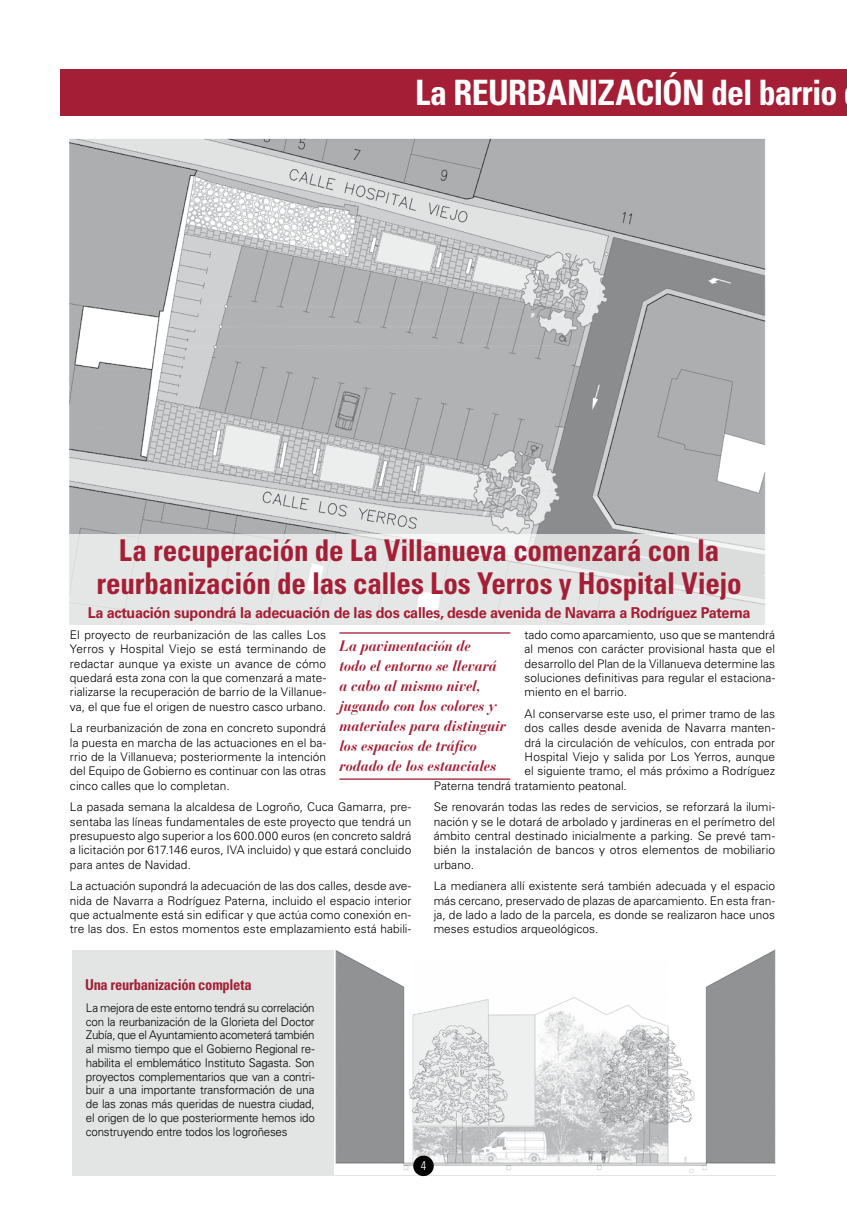
<style>
.page{position:relative;width:847px;height:1205px;background:#fff}
.page>*{position:absolute;margin:0;border:0;box-sizing:border-box;transform-origin:0 0}
.t1{font:700 condensed 35px "Univers LT Std";letter-spacing:-.02em;color:#fff}
.t2{font:700 condensed 30px/32.5px "Univers LT Std";letter-spacing:-.01em;color:#a41f35;text-align:center}
.t3{font:italic 700 15px/20px "Bauer Bodoni Std";letter-spacing:-.015em;color:#a41f35}
.t4{font:700 15px "Univers LT Std";letter-spacing:-.02em;color:#a41f35;scale:.96 1}
.t5{font:700 condensed 15px "Univers LT Std";letter-spacing:-.02em;color:#a41f35}
.t6{font:300 condensed 12.5px "Univers LT Std";color:#fff}
.t7{font:300 11.88px/14.4px "Univers LT Std";color:#000;text-align:justify}
</style>
<div class="page">
<img style="left:69px;top:138px;width:697px;height:396px">
<svg style="left:69px;top:534px;width:696px;height:90px;background:#e4e5e5"></svg>
<div style="left:60px;top:69px;width:787px;height:47px;background:#a41f35"></div>
<hr style="left:339px;top:632px;width:171px;height:1px;background:#a41f35">
<hr style="left:339px;top:778px;width:171px;height:2px;background:#a41f35">
<div style="left:73px;top:950px;width:703px;height:225px;background:#e3e4e4"></div>
<img style="left:334px;top:949px;width:442px;height:226px">
<div style="left:413px;top:1155px;width:21px;height:21px;background:#000;border-radius:50%"></div>
<h1 class="t1" style="left:415px;top:71px;width:424px">La REURBANIZACIÓN del barrio</h1>
<h2 class="t2" style="left:96px;top:534px;width:647px">La recuperación de La Villanueva comenzará con la reurbanización de las calles Los Yerros y Hospital Viejo</h2>
<p class="t4" style="left:88px;top:604px;width:692px">La actuación supondrá la adecuación de las dos calles, desde avenida de Navarra a Rodríguez Paterna</p>
<p class="t7" style="left:70px;top:627px;width:258px">El proyecto de reurbanización de las calles Los Yerros y Hospital Viejo se está terminando de redactar aunque ya existe un avance de cómo quedará esta zona con la que comenzará a mate&shy;rializarse la recuperación de barrio de la Villanue&shy;va, el que fue el origen de nuestro casco urbano.</p>
<p class="t7" style="left:70px;top:721px;width:258px">La reurbanización de zona en concreto supondrá la puesta en marcha de las actuaciones en el ba&shy;rrio de la Villanueva; posteriormente la intención del Equipo de Gobierno es continuar con las otras cinco calles que lo completan.</p>
<p class="t7" style="left:70px;top:800px;width:343px">La pasada semana la alcaldesa de Logroño, Cuca Gamarra, pre&shy;sentaba las líneas fundamentales de este proyecto que tendrá un presupuesto algo superior a los 600.000 euros (en concreto saldrá a licitación por 617.146 euros, IVA incluido) y que estará concluido para antes de Navidad.</p>
<p class="t7" style="left:70px;top:879px;width:343px">La actuación supondrá la adecuación de las dos calles, desde ave&shy;nida de Navarra a Rodríguez Paterna, incluido el espacio interior que actualmente está sin edificar y que actúa como conexión en&shy;tre las dos. En estos momentos este emplazamiento está habili-</p>
<p class="t7" style="left:525px;top:627px;width:252px">tado como aparcamiento, uso que se mantendrá al menos con carácter provisional hasta que el desarrollo del Plan de la Villanueva determine las soluciones definitivas para regular el estaciona&shy;miento en el barrio.</p>
<p class="t7" style="left:525px;top:706px;width:252px">Al conservarse este uso, el primer tramo de las</p>
<p class="t7" style="left:525px;top:721px;width:252px">dos calles desde avenida de Navarra manten-</p>
<p class="t7" style="left:525px;top:735px;width:252px">drá la circulación de vehículos, con entrada por</p>
<p class="t7" style="left:525px;top:750px;width:252px">Hospital Viejo y salida por Los Yerros, aunque</p>
<p class="t7" style="left:525px;top:764px;width:252px">el siguiente tramo, el más próximo a Rodríguez</p>
<p class="t7" style="left:434px;top:778px;width:195px">Paterna tendrá tratamiento peatonal.</p>
<p class="t7" style="left:434px;top:800px;width:343px">Se renovarán todas las redes de servicios, se reforzará la ilumi&shy;nación y se le dotará de arbolado y jardineras en el perímetro del ámbito central destinado inicialmente a parking. Se prevé tam&shy;bién la instalación de bancos y otros elementos de mobiliario urbano.</p>
<p class="t7" style="left:434px;top:879px;width:343px">La medianera allí existente será también adecuada y el espacio más cercano, preservado de plazas de aparcamiento. En esta fran&shy;ja, de lado a lado de la parcela, es donde se realizaron hace unos meses estudios arqueológicos.</p>
<p class="t3" style="left:339px;top:636px;width:168px">La pavimentación de<br>todo el entorno se llevará a cabo al mismo nivel, jugando con los colores y materiales para distinguir los espacios de tráfico rodado de los estanciales</p>
<p class="t5" style="left:85px;top:975px;width:168px">Una reurbanización completa</p>
<p class="t7" style="left:86px;top:1000px;width:230px;line-height:13.8px">La mejora de este entorno tendrá su correlación con la reurbanización de la Glorieta del Doctor Zubía, que el Ayuntamiento acometerá también al mismo tiempo que el Gobierno Regional re&shy;habilita el emblemático Instituto Sagasta. Son proyectos complementarios que van a contri&shy;buir a una importante transformación de una de las zonas más queridas de nuestra ciudad, el origen de lo que posteriormente hemos ido construyendo entre todos los logroñeses</p>
<p class="t6" style="left:421px;top:1158px;width:7px">4</p>
</div>
